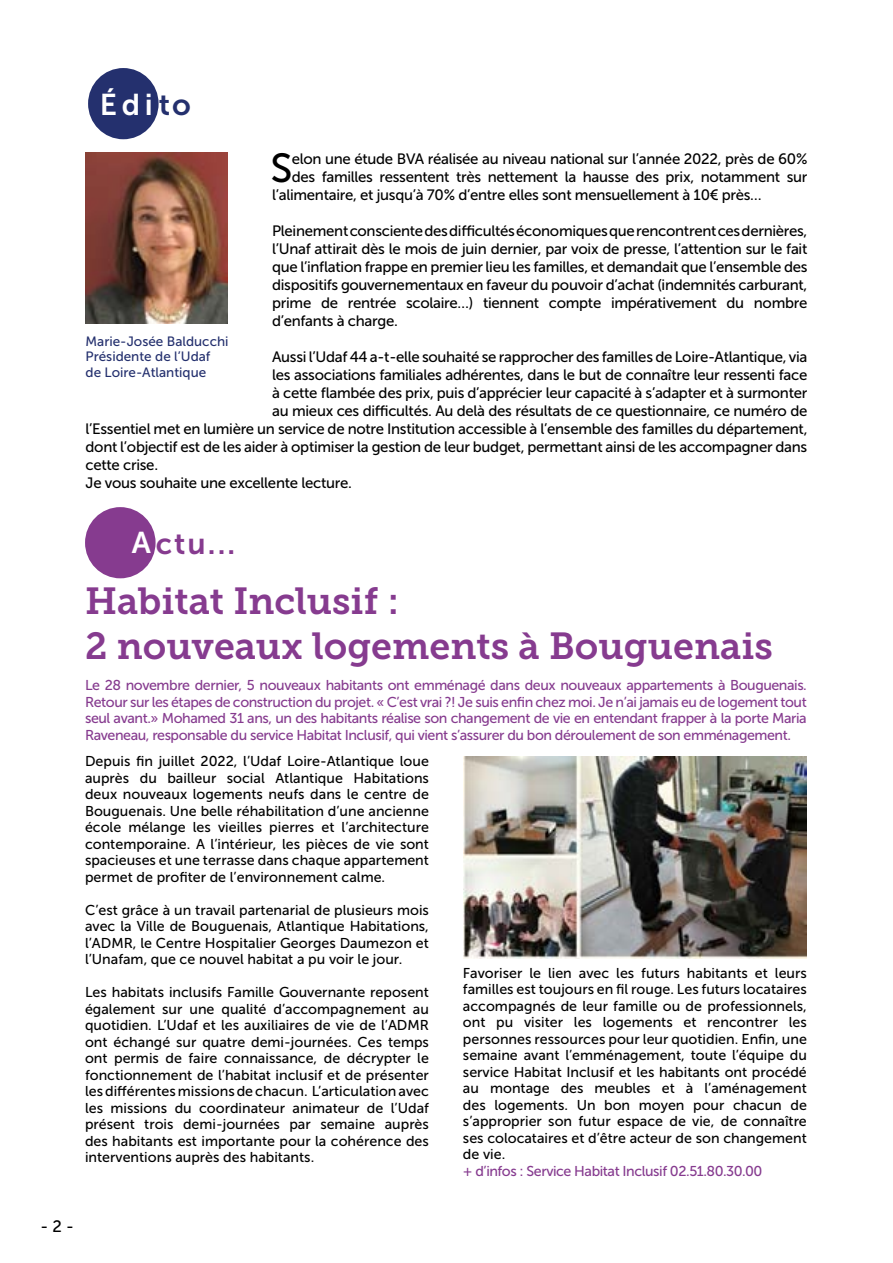
<style>
.page{position:relative;width:893px;height:1263px;background:#fff}
.page>*{position:absolute;margin:0;border:0;box-sizing:border-box;transform-origin:0 0}
.t1{font:40.5px "Museo Sans 500";color:#000}
.t2{font:37.5px/45px "Museo Slab 700";color:#863b8f}
.t3{font:30px "Museo Sans 700";color:#863b8f}
.t4{font:30px "Museo Sans 700";letter-spacing:.16em;color:#fff}
.t5{font:16.5px "Museo Sans 500";color:#000}
.t6{font:15px/18px "Museo Sans 500";letter-spacing:-.02em;color:#000;text-align:justify}
.t7{font:14.25px/16.5px "Museo Sans 500";color:#000;text-align:justify}
.t8{font:14.25px/16.5px "Museo Sans 500";letter-spacing:-.03em;color:#863b8f;text-align:justify}
.t9{font:13.5px/15.6px "Museo Sans 500";color:#24306e}
.s1{color:#24306e}
.s2{color:#fff}
</style>
<div class="page">
<img style="left:86px;top:153px;width:141px;height:170px">
<div style="left:88px;top:68px;width:71px;height:71px;background:#24306e;border-radius:50%"></div>
<div style="left:85px;top:507px;width:71px;height:71px;background:#863b8f;border-radius:50%"></div>
<img style="left:463px;top:757px;width:344px;height:201px">
<h3 class="t4" style="left:100px;top:88px;width:93px">Édi<span class="s1">to</span></h3>
<h1 class="t1" style="left:270px;top:146px;width:24px">S</h1>
<p class="t6" style="left:292px;top:150px;width:517px">elon une étude BVA réalisée au niveau national sur l’année 2022, près de 60%</p>
<p class="t6" style="left:292px;top:168px;width:517px">des familles ressentent très nettement la hausse des prix, notamment sur</p>
<p class="t6" style="left:272px;top:186px;width:491px">l’alimentaire, et jusqu’à 70% d’entre elles sont mensuellement à 10€ près…</p>
<p class="t6" style="left:272px;top:222px;width:537px">Pleinement consciente des difficultés économiques que rencontrent ces dernières, l’Unaf attirait dès le mois de juin dernier, par voix de presse, l’attention sur le fait que l’inflation frappe en premier lieu les familles, et demandait que l’ensemble des dispositifs gouvernementaux en faveur du pouvoir d’achat (indemnités carburant, prime de rentrée scolaire…) tiennent compte impérativement du nombre d’enfants à charge.</p>
<p class="t6" style="left:272px;top:348px;width:537px">Aussi l’Udaf 44 a-t-elle souhaité se rapprocher des familles de Loire-Atlantique, via</p>
<p class="t6" style="left:272px;top:366px;width:537px">les associations familiales adhérentes, dans le but de connaître leur ressenti face</p>
<p class="t6" style="left:272px;top:384px;width:537px">à cette flambée des prix, puis d’apprécier leur capacité à s’adapter et à surmonter</p>
<p class="t6" style="left:272px;top:402px;width:537px">au mieux ces difficultés. Au delà des résultats de ce questionnaire, ce numéro de</p>
<p class="t6" style="left:86px;top:420px;width:723px">l’Essentiel met en lumière un service de notre Institution accessible à l’ensemble des familles du département,</p>
<p class="t6" style="left:86px;top:438px;width:723px">dont l’objectif est de les aider à optimiser la gestion de leur budget, permettant ainsi de les accompagner dans</p>
<p class="t6" style="left:86px;top:456px;width:74px">cette crise.</p>
<p class="t6" style="left:86px;top:474px;width:268px">Je vous souhaite une excellente lecture.</p>
<p class="t9" style="left:86px;top:333px;width:145px">Marie-Josée Balducchi<br>Présidente de l’Udaf de Loire-Atlantique</p>
<h3 class="t3" style="left:132px;top:526px;width:105px"><span class="s2">A</span>ctu...</h3>
<h2 class="t2" style="left:85px;top:579px;width:689px">Habitat Inclusif :<br>2 nouveaux logements à Bouguenais</h2>
<p class="t8" style="left:85px;top:677px;width:723px">Le 28 novembre dernier, 5 nouveaux habitants ont emménagé dans deux nouveaux appartements à Bouguenais.<br>Retour sur les étapes de construction du projet. « C’est vrai ?! Je suis enfin chez moi. Je n’ai jamais eu de logement tout seul avant.» Mohamed 31 ans, un des habitants réalise son changement de vie en entendant frapper à la porte Maria Raveneau, responsable du service Habitat Inclusif, qui vient s’assurer du bon déroulement de son emménagement.</p>
<p class="t7" style="left:85px;top:753px;width:345px">Depuis fin juillet 2022, l’Udaf Loire-Atlantique loue auprès du bailleur social Atlantique Habitations deux nouveaux logements neufs dans le centre de Bouguenais. Une belle réhabilitation d’une ancienne école mélange les vieilles pierres et l’architecture contemporaine. A l’intérieur, les pièces de vie sont spacieuses et une terrasse dans chaque appartement permet de profiter de l’environnement calme.</p>
<p class="t7" style="left:85px;top:902px;width:345px">C’est grâce à un travail partenarial de plusieurs mois avec la Ville de Bouguenais, Atlantique Habitations, l’ADMR, le Centre Hospitalier Georges Daumezon et l’Unafam, que ce nouvel habitat a pu voir le jour.</p>
<p class="t7" style="left:85px;top:984px;width:345px">Les habitats inclusifs Famille Gouvernante reposent également sur une qualité d’accompagnement au quotidien. L’Udaf et les auxiliaires de vie de l’ADMR ont échangé sur quatre demi-journées. Ces temps ont permis de faire connaissance, de décrypter le fonctionnement de l’habitat inclusif et de présenter les différentes missions de chacun. L’articulation avec les missions du coordinateur animateur de l’Udaf présent trois demi-journées par semaine auprès des habitants est importante pour la cohérence des interventions auprès des habitants.</p>
<p class="t7" style="left:463px;top:965px;width:345px">Favoriser le lien avec les futurs habitants et leurs familles est toujours en fil rouge. Les futurs locataires accompagnés de leur famille ou de professionnels, ont pu visiter les logements et rencontrer les personnes ressources pour leur quotidien. Enfin, une semaine avant l’emménagement, toute l’équipe du service Habitat Inclusif et les habitants ont procédé au montage des meubles et à l’aménagement des logements. Un bon moyen pour chacun de s’approprier son futur espace de vie, de connaître ses colocataires et d’être acteur de son changement de vie.</p>
<p class="t8" style="left:463px;top:1163px;width:301px">+ d’infos : Service Habitat Inclusif 02.51.80.30.00</p>
<p class="t5" style="left:40px;top:1217px;width:35px">- 2 -</p>
</div>
